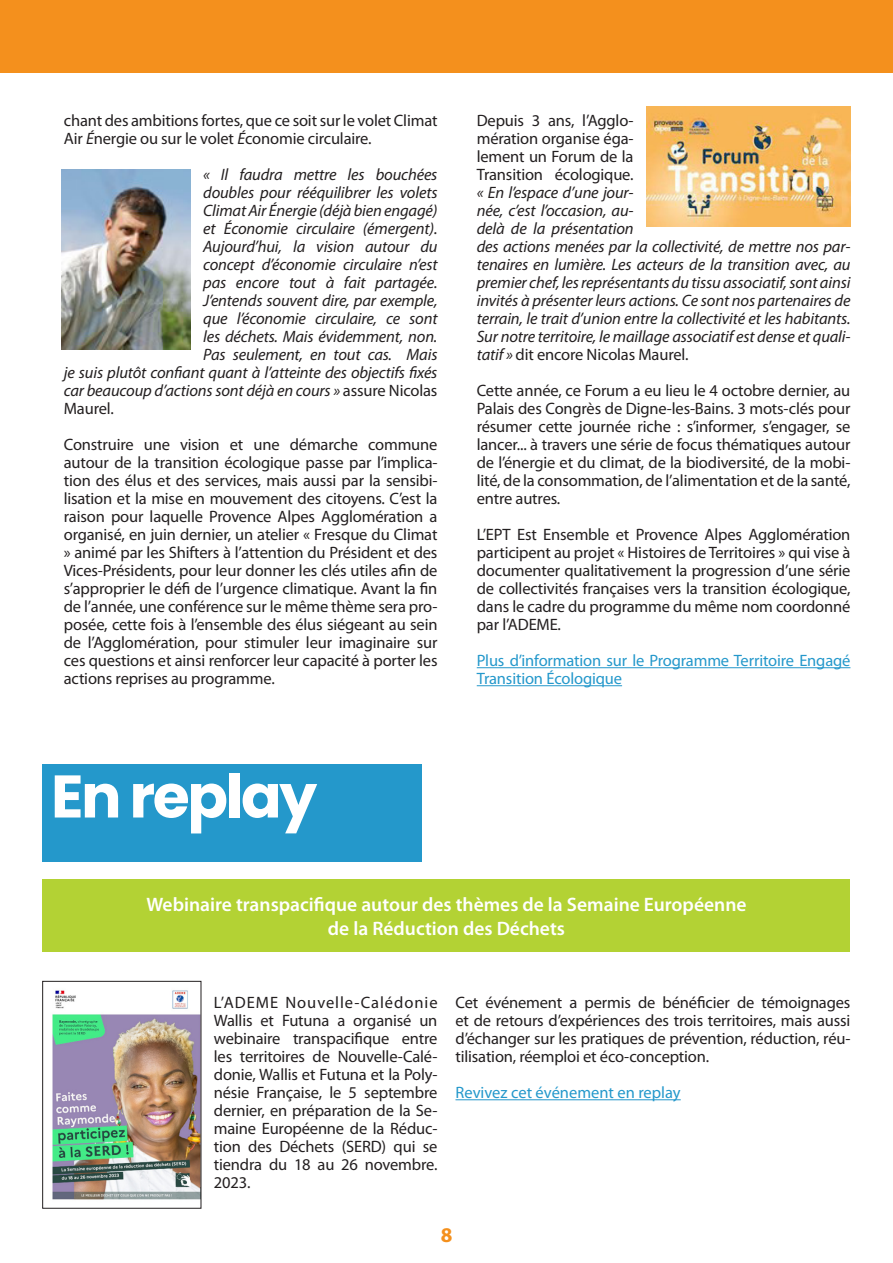
<style>
.page{position:relative;width:893px;height:1263px;background:#fff}
.page>*{position:absolute;margin:0;border:0;box-sizing:border-box;transform-origin:0 0}
.t1{font:700 60px "Poppins";letter-spacing:-.04em;color:#fff}
.t2{font:700 21px "Myriad Pro";color:#f4901d}
.t3{font:600 19.5px/23.4px "Myriad Pro";color:#fff;text-align:center}
.t4{font:16.5px/18px "Myriad Pro";letter-spacing:-.01em;color:#231f20;text-align:justify}
.t5{font:italic 16.5px/18px "Myriad Pro";letter-spacing:-.01em;color:#231f20}
.t6{font:16.5px/18px "Myriad Pro";letter-spacing:-.01em;color:#2498cb}
.s1{font-style:italic}
.s2{font-style:normal}
</style>
<div class="page">
<div style="left:0;top:0;width:893px;height:72px;background:#f4901d"></div>
<hr style="left:477px;top:667px;width:373px;height:1px;background:#2498cb">
<hr style="left:477px;top:685px;width:145px;height:1px;background:#2498cb">
<img style="left:61px;top:169px;width:129px;height:180px">
<img style="left:646px;top:106px;width:204px;height:120px">
<div style="left:43px;top:764px;width:379px;height:97px;background:#2498cb"></div>
<hr style="left:455px;top:1099px;width:226px;height:1px;background:#2498cb">
<img style="left:52px;top:990px;width:147px;height:210px">
<div style="left:43px;top:879px;width:807px;height:73px;background:#b3d234"></div>
<p class="t4" style="left:64px;top:111px;width:375px">chant des ambitions fortes, que ce soit sur le volet Climat<br>Air <span class="s1">É</span>nergie ou sur le volet <span class="s1">É</span>conomie circulaire.</p>
<p class="t5" style="left:203px;top:165px;width:236px">« Il faudra mettre les bouchées</p>
<p class="t5" style="left:203px;top:183px;width:236px">doubles pour rééquilibrer les volets</p>
<p class="t5" style="left:203px;top:201px;width:236px">Climat Air Énergie (déjà bien engagé)</p>
<p class="t5" style="left:203px;top:219px;width:236px">et Économie circulaire (émergent).</p>
<p class="t5" style="left:203px;top:237px;width:236px">Aujourd’hui, la vision autour du</p>
<p class="t5" style="left:203px;top:255px;width:236px">concept d’économie circulaire n’est</p>
<p class="t5" style="left:203px;top:273px;width:236px">pas encore tout à fait partagée.</p>
<p class="t5" style="left:203px;top:291px;width:236px">J’entends souvent dire, par exemple,</p>
<p class="t5" style="left:203px;top:309px;width:236px">que l’économie circulaire, ce sont</p>
<p class="t5" style="left:203px;top:327px;width:236px">les déchets. Mais évidemment, non.</p>
<p class="t5" style="left:203px;top:345px;width:236px">Pas seulement, en tout cas. Mais</p>
<p class="t5" style="left:64px;top:363px;width:375px">je suis plutôt confiant quant à l’atteinte des objectifs fixés</p>
<p class="t5" style="left:64px;top:381px;width:375px">car beaucoup d’actions sont déjà en cours » <span class="s2">assure Nicolas</span></p>
<p class="t4" style="left:64px;top:399px;width:52px">Maurel.</p>
<p class="t4" style="left:64px;top:435px;width:375px">Construire une vision et une démarche commune autour de la transition écologique passe par l’implica&shy;tion des élus et des services, mais aussi par la sensibi&shy;lisation et la mise en mouvement des citoyens. C’est la raison pour laquelle Provence Alpes Agglomération a organisé, en juin dernier, un atelier « Fresque du Climat » animé par les Shifters à l’attention du Président et des Vices-Présidents, pour leur donner les clés utiles afin de s’approprier le défi de l’urgence climatique. Avant la fin de l’année, une conférence sur le même thème sera pro&shy;posée, cette fois à l’ensemble des élus siégeant au sein de l’Agglomération, pour stimuler leur imaginaire sur ces questions et ainsi renforcer leur capacité à porter les actions reprises au programme.</p>
<p class="t1" style="left:51px;top:762px;width:268px">En replay</p>
<p class="t5" style="left:477px;top:111px;width:375px"><span class="s2">Depuis 3 ans, l’Agglo-<br>mération organise éga-<br>lement un Forum de la<br>Transition écologique.<br></span>« En l’espace d’une jour-<br>née, c’est l’occasion, au-<br>delà de la présentation<br>des actions menées par la collectivité, de mettre nos par&shy;tenaires en lumière. Les acteurs de la transition avec, au premier chef, les représentants du tissu associatif, sont ainsi invités à présenter leurs actions. Ce sont nos partenaires de terrain, le trait d’union entre la collectivité et les habitants.<br>Sur notre territoire, le maillage associatif est dense et quali&shy;tatif » <span class="s2">dit encore Nicolas Maurel.</span></p>
<p class="t4" style="left:477px;top:381px;width:375px">Cette année, ce Forum a eu lieu le 4 octobre dernier, au Palais des Congrès de Digne-les-Bains. 3 mots-clés pour résumer cette journée riche : s’informer, s’engager, se lancer... à travers une série de focus thématiques autour de l’énergie et du climat, de la biodiversité, de la mobi&shy;lité, de la consommation, de l’alimentation et de la santé, entre autres.</p>
<p class="t4" style="left:477px;top:525px;width:375px">L’EPT Est Ensemble et Provence Alpes Agglomération participent au projet « Histoires de Territoires » qui vise à documenter qualitativement la progression d’une série de collectivités françaises vers la transition écologique, dans le cadre du programme du même nom coordonné par l’ADEME.</p>
<p class="t6" style="left:477px;top:651px;width:375px">Plus d’information sur le Programme Territoire Engagé<br>Transition Écologique</p>
<p class="t3" style="left:146px;top:892px;width:602px">Webinaire transpacifique autour des thèmes de la Semaine Européenne de la Réduction des Déchets</p>
<p class="t4" style="left:214px;top:993px;width:225px">L’ADEME Nouvelle-Calédonie Wallis et Futuna a organisé un webinaire transpacifique entre les territoires de Nouvelle-Calé&shy;donie, Wallis et Futuna et la Poly&shy;nésie Française, le 5 septembre dernier, en préparation de la Se&shy;maine Européenne de la Réduc&shy;tion des Déchets (SERD) qui se tiendra du 18 au 26 novembre.<br>2023.</p>
<p class="t4" style="left:455px;top:993px;width:396px">Cet événement a permis de bénéficier de témoignages et de retours d’expériences des trois territoires, mais aussi d’échanger sur les pratiques de prévention, réduction, réu&shy;tilisation, réemploi et éco-conception.</p>
<p class="t6" style="left:455px;top:1083px;width:227px">Revivez cet événement en replay</p>
<p class="t2" style="left:441px;top:1221px;width:13px">8</p>
</div>
